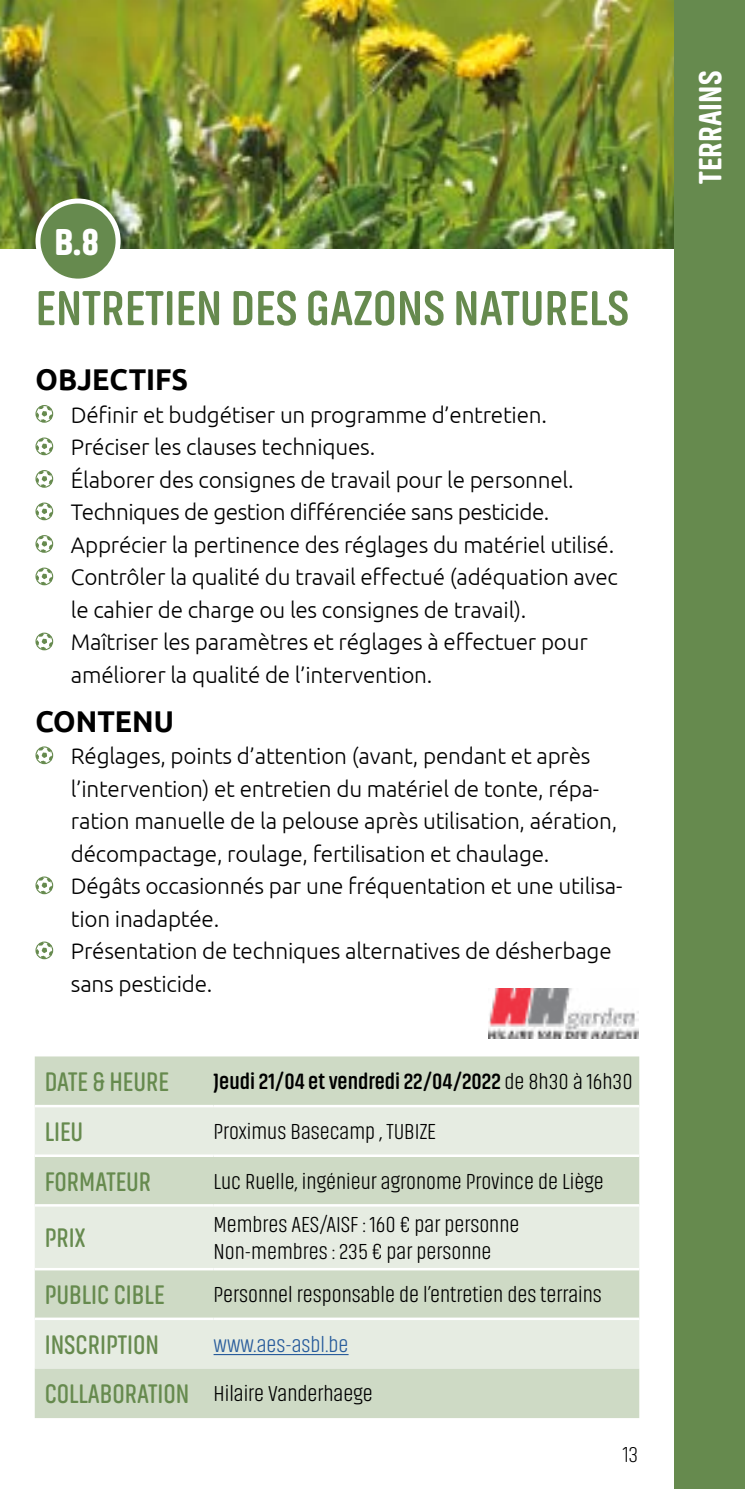
<style>
.page{position:relative;width:745px;height:1489px;background:#fff}
.page>*{position:absolute;margin:0;border:0;box-sizing:border-box;transform-origin:0 0}
.t1{font:700 50px "Akhand Soft";color:#668a4e}
.t2{font:900 37.5px "Akhand Soft";color:#fff}
.t3{font:800 32.5px "Akhand Soft";color:#fff}
.t4{font:700 30px "Ubuntu";color:#000;scale:.95 1}
.t5{font:600 27.5px "Akhand Soft";color:#668a4e;scale:.95 1}
.t6{font:300 22.5px/32.5px "Ubuntu";letter-spacing:-.01em;color:#000}
.t7{font:300 22.5px/27.5px "Akhand Soft";color:#000}
.t8{font:700 22.5px "Akhand Soft";color:#000}
.t9{font:200 22.5px "Akhand Soft";color:#000}
.s1{font-weight:300}
.s2{color:#275b9b}
.s3{font-weight:600;font-size:27.5px;color:#668a4e}
</style>
<div class="page">
<img style="left:0;top:0;width:673px;height:248px">
<svg style="left:35px;top:405px;width:18px;height:18px"></svg>
<svg style="left:35px;top:437px;width:18px;height:18px"></svg>
<svg style="left:35px;top:470px;width:18px;height:18px"></svg>
<svg style="left:35px;top:502px;width:18px;height:18px"></svg>
<svg style="left:35px;top:535px;width:18px;height:18px"></svg>
<svg style="left:35px;top:567px;width:18px;height:18px"></svg>
<svg style="left:35px;top:632px;width:18px;height:18px"></svg>
<svg style="left:35px;top:746px;width:18px;height:18px"></svg>
<svg style="left:35px;top:876px;width:18px;height:18px"></svg>
<svg style="left:35px;top:941px;width:18px;height:18px"></svg>
<div style="left:38px;top:201px;width:80px;height:80px;background:#668a4e;border-radius:50%"></div>
<div style="left:35px;top:198px;width:85px;height:85px;border:5px solid #fff;border-radius:50%"></div>
<div style="left:35px;top:1056px;width:604px;height:361px;background:#cedac5"></div>
<svg style="left:35px;top:1107px;width:604px;height:261px;background:#dde5d7"></svg>
<hr style="left:35px;top:1104px;width:178px;height:3px;background:#fff">
<hr style="left:213px;top:1104px;width:426px;height:3px;background:#fff">
<hr style="left:35px;top:1154px;width:178px;height:2px;background:#fff">
<hr style="left:213px;top:1154px;width:426px;height:2px;background:#fff">
<hr style="left:35px;top:1203px;width:178px;height:3px;background:#fff">
<hr style="left:213px;top:1203px;width:426px;height:3px;background:#fff">
<hr style="left:35px;top:1267px;width:178px;height:3px;background:#fff">
<hr style="left:213px;top:1267px;width:426px;height:3px;background:#fff">
<hr style="left:35px;top:1317px;width:178px;height:2px;background:#fff">
<hr style="left:213px;top:1317px;width:426px;height:2px;background:#fff">
<hr style="left:213px;top:1353px;width:135px;height:1px;background:#275b9b">
<img style="left:488px;top:988px;width:150px;height:50px">
<div style="left:673px;top:0;width:71px;height:1488px;background:#668a4e"></div>
<h2 class="t2" style="left:54px;top:221px;width:46px">B.8</h2>
<h1 class="t1" style="left:35px;top:282px;width:594px">ENTRETIEN DES GAZONS NATURELS</h1>
<h3 class="t4" style="left:35px;top:361px;width:162px">OBJECTIFS</h3>
<p class="t6" style="left:71px;top:398px;width:548px">Définir et budgétiser un programme d’entretien.<br>Préciser les clauses techniques.<br>Élaborer des consignes de travail pour le personnel.<br>Techniques de gestion différenciée sans pesticide.<br>Apprécier la pertinence des réglages du matériel utilisé.<br>Contrôler la qualité du travail effectué (adéquation avec le cahier de charge ou les consignes de travail).<br>Maîtriser les paramètres et réglages à effectuer pour améliorer la qualité de l’intervention.</p>
<h3 class="t4" style="left:35px;top:702px;width:147px">CONTENU</h3>
<p class="t6" style="left:71px;top:739px;width:552px">Réglages, points d’attention (avant, pendant et après l’intervention) et entretien du matériel de tonte, répa&shy;ration manuelle de la pelouse après utilisation, aération, décompactage, roulage, fertilisation et chaulage.<br>Dégâts occasionnés par une fréquentation et une utilisa&shy;tion inadaptée.<br>Présentation de techniques alternatives de désherbage sans pesticide.</p>
<p class="t5" style="left:45px;top:1067px;width:132px">DATE &amp; HEURE</p>
<p class="t8" style="left:213px;top:1069px;width:420px">Jeudi 21/04 et vendredi 22/04/2022 <span class="s1">de 8h30 à 16h30</span></p>
<p class="t5" style="left:45px;top:1117px;width:42px">LIEU</p>
<p class="t7" style="left:213px;top:1117px;width:224px">Proximus Basecamp , TUBIZE</p>
<p class="t5" style="left:45px;top:1166px;width:113px">FORMATEUR</p>
<p class="t7" style="left:213px;top:1167px;width:391px">Luc Ruelle, ingénieur agronome Province de Liège</p>
<p class="t5" style="left:45px;top:1223px;width:44px">PRIX</p>
<p class="t7" style="left:213px;top:1210px;width:307px">Membres AES/AISF : 160 € par personne<br>Non-membres : 235 € par personne</p>
<p class="t5" style="left:45px;top:1280px;width:127px">PUBLIC CIBLE</p>
<p class="t7" style="left:213px;top:1280px;width:389px">Personnel responsable de l’entretien des terrains</p>
<p class="t5" style="left:45px;top:1329px;width:122px">INSCRIPTION</p>
<p class="t7" style="left:45px;top:1320px;width:329px;line-height:49px;text-indent:169px"><span class="s2">www.aes-asbl.be<br></span><span class="s3">COLLABORATION</span> Hilaire Vanderhaege</p>
<p class="t9" style="left:622px;top:1442px;width:17px">13</p>
<h3 class="t3" style="left:692px;top:184px;width:114px;rotate:-90deg">TERRAINS</h3>
</div>
